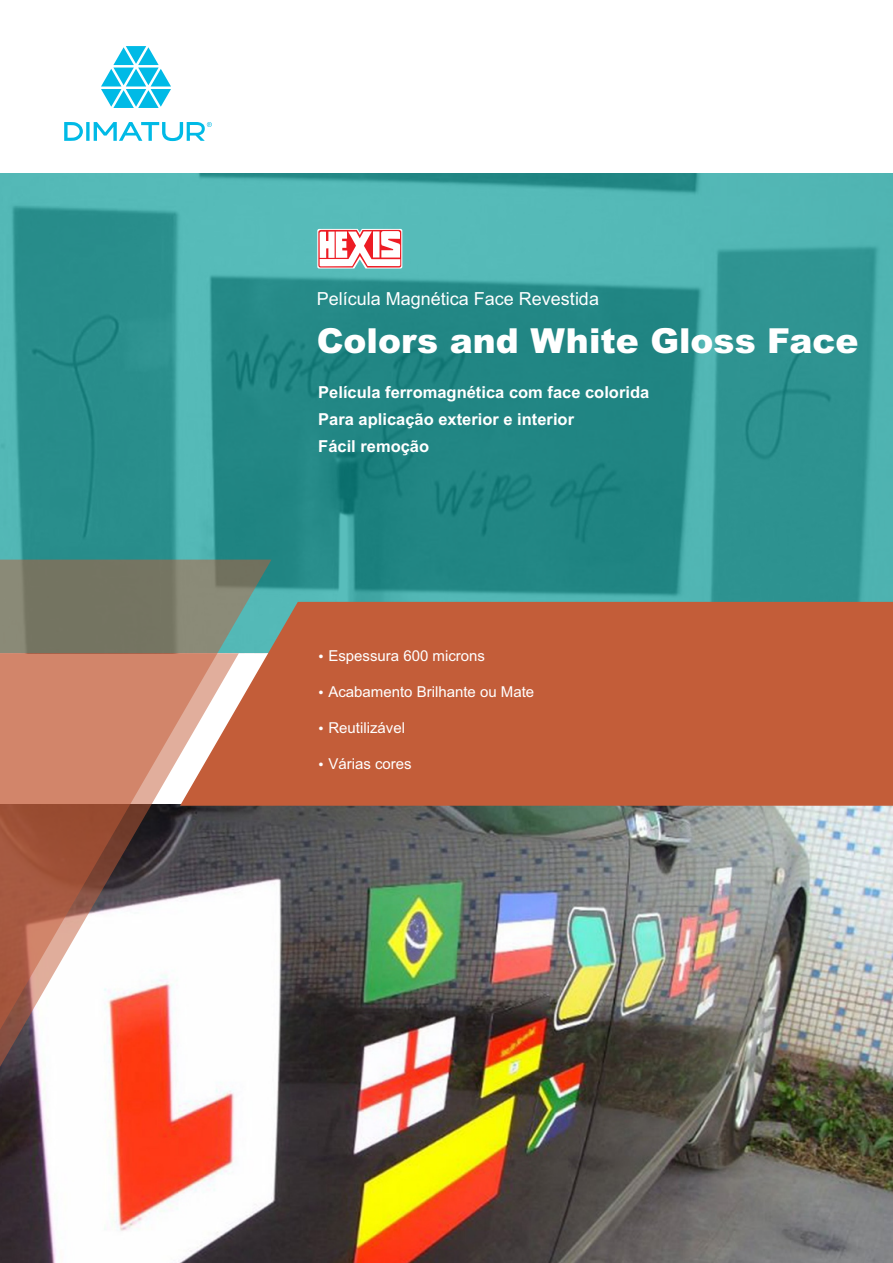
<style>
.page{position:relative;width:893px;height:1263px;background:#fff}
.page>*{position:absolute;margin:0;border:0;box-sizing:border-box;transform-origin:0 0}
.t1{font:900 34.5px "Arial";color:#fff}
.t2{font:18px "Arial";color:#fff}
.t3{font:700 16.5px/26.5px "Arial";color:#fff}
.t4{font:15px "Arial";color:#fff}
</style>
<div class="page">
<div style="left:0;top:174px;width:893px;height:479px;background:#039c99;opacity:.66"></div>
<img style="left:0;top:806px;width:893px;height:457px">
<svg style="left:101px;top:46px;width:70px;height:62px"></svg>
<svg style="left:86px;top:122px;width:4px;height:19px"></svg>
<svg style="left:64px;top:122px;width:19px;height:19px"></svg>
<svg style="left:94px;top:122px;width:118px;height:19px"></svg>
<div style="left:271px;top:602px;width:622px;height:204px;background:#c35d39"></div>
<svg style="left:0;top:1144px;width:239px;height:14px"></svg>
<svg style="left:0;top:560px;width:271px;height:584px"></svg>
<svg style="left:317px;top:229px;width:85px;height:40px"></svg>
<svg style="left:319px;top:654px;width:4px;height:4px"></svg>
<svg style="left:319px;top:690px;width:4px;height:4px"></svg>
<svg style="left:319px;top:726px;width:4px;height:4px"></svg>
<svg style="left:319px;top:762px;width:4px;height:4px"></svg>
<p class="t2" style="left:317px;top:292px;width:284px">Película Magnética Face Revestida</p>
<h1 class="t1" style="left:317px;top:328px;width:543px">Colors and White Gloss Face</h1>
<p class="t3" style="left:318px;top:381px;width:333px">Película ferromagnética com face colorida<br>Para aplicação exterior e interior<br>Fácil remoção</p>
<p class="t4" style="left:328px;top:650px;width:158px">Espessura 600 microns</p>
<p class="t4" style="left:328px;top:686px;width:207px">Acabamento Brilhante ou Mate</p>
<p class="t4" style="left:328px;top:722px;width:78px">Reutilizável</p>
<p class="t4" style="left:328px;top:758px;width:85px">Várias cores</p>
</div>
